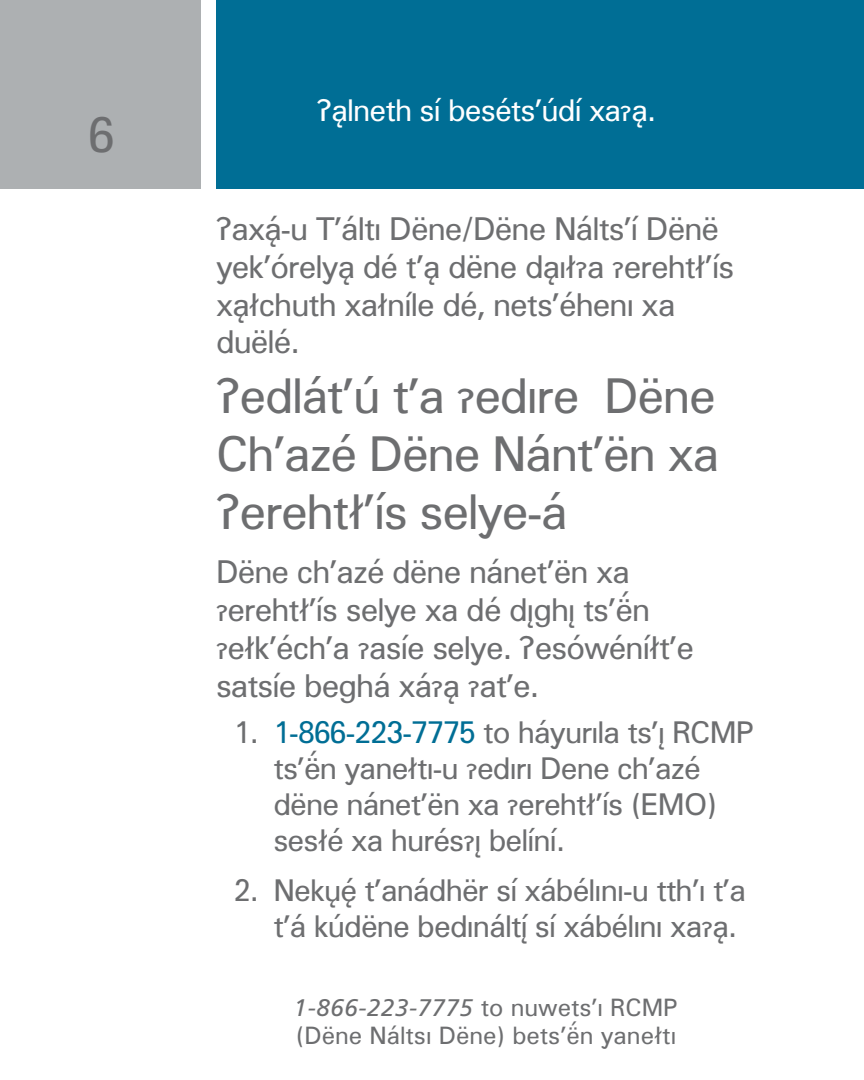
<style>
.page{position:relative;width:864px;height:1080px;background:#fff}
.page>*{position:absolute;margin:0;border:0;box-sizing:border-box;transform-origin:0 0}
.t1{font:48px/57.6px "Win Mac PS Sophia Dene";letter-spacing:-.03em;color:#6d6e70;text-align:justify}
.t2{font:31.5px/37.8px "Win Mac PS Sophia Dene";letter-spacing:-.03em;color:#6d6e70}
.t3{font:30px/36px "Win Mac PS Sophia Dene";letter-spacing:-.03em;color:#6d6e70}
.t4{font:30px "Win Mac PS Sophia Dene";letter-spacing:-.03em;color:#fff}
.t5{font:24px "Win Mac PS Sophia Dene";color:#6d6e70}
.t6{font:italic 24px "Frutiger";letter-spacing:.025em;color:#6d6e70}
.s1{color:#006e95}
.s2{font-family:"Win Mac PS Sophia Dene";font-style:normal}
</style>
<div class="page">
<div style="left:0;top:0;width:200px;height:189px;background:#adb0b2"></div>
<div style="left:216px;top:0;width:648px;height:189px;background:#006e95"></div>
<h1 class="t1" style="left:88px;top:111px;width:28px">6</h1>
<p class="t4" style="left:317px;top:99px;width:340px">Æâlneth sí beséts’údí xaæâ.</p>
<p class="t2" style="left:216px;top:213px;width:520px">Æaxã-u T’álti Dÿne/Dÿne Nálts’í Dÿnÿ yek’órelyâ dé t’â dÿne dâiåæa æerehtå’ís xâåchuth xaåníle dé, nets’éheni xa duÿlé.</p>
<h1 class="t1" style="left:216px;top:372px;width:505px">Æedlát’ú t’a æedire Dÿne Ch’azé Dÿne Nánt’ÿn xa Æerehtå’ís selye-á</h1>
<p class="t2" style="left:216px;top:556px;width:479px">Dÿne ch’azé dÿne nánet’ÿn xa æerehtå’ís selye xa dé dîghî ts’‡n æeåk’éch’a æasíe selye. Æesówéníåt’e satsíe beghá xáæâ æat’e.</p>
<p class="t3" style="left:273px;top:717px;width:483px;text-indent:-39px">1. <span class="s1">1-866-223-7775</span> to háyurila ts’î RCMP ts’‡n yaneåti-u æediri Dene ch’azé dÿne nánet’ÿn xa æerehtå’ís (EMO) sesåé xa hurésæî belíní.</p>
<p class="t3" style="left:273px;top:875px;width:474px;text-indent:-39px">2. Nekûç t’anádhÿr sí xábélini-u tth’i t’a t’á kúdÿne bedináltñ sí xábélini xaæâ.</p>
<p class="t6" style="left:294px;top:998px;width:386px">1-866-223-7775 <span class="s2">to nuwets’i RCMP</span></p>
<p class="t5" style="left:296px;top:1027px;width:382px">(Dÿne Náltsi Dÿne) bets’‡n yaneåti</p>
</div>
